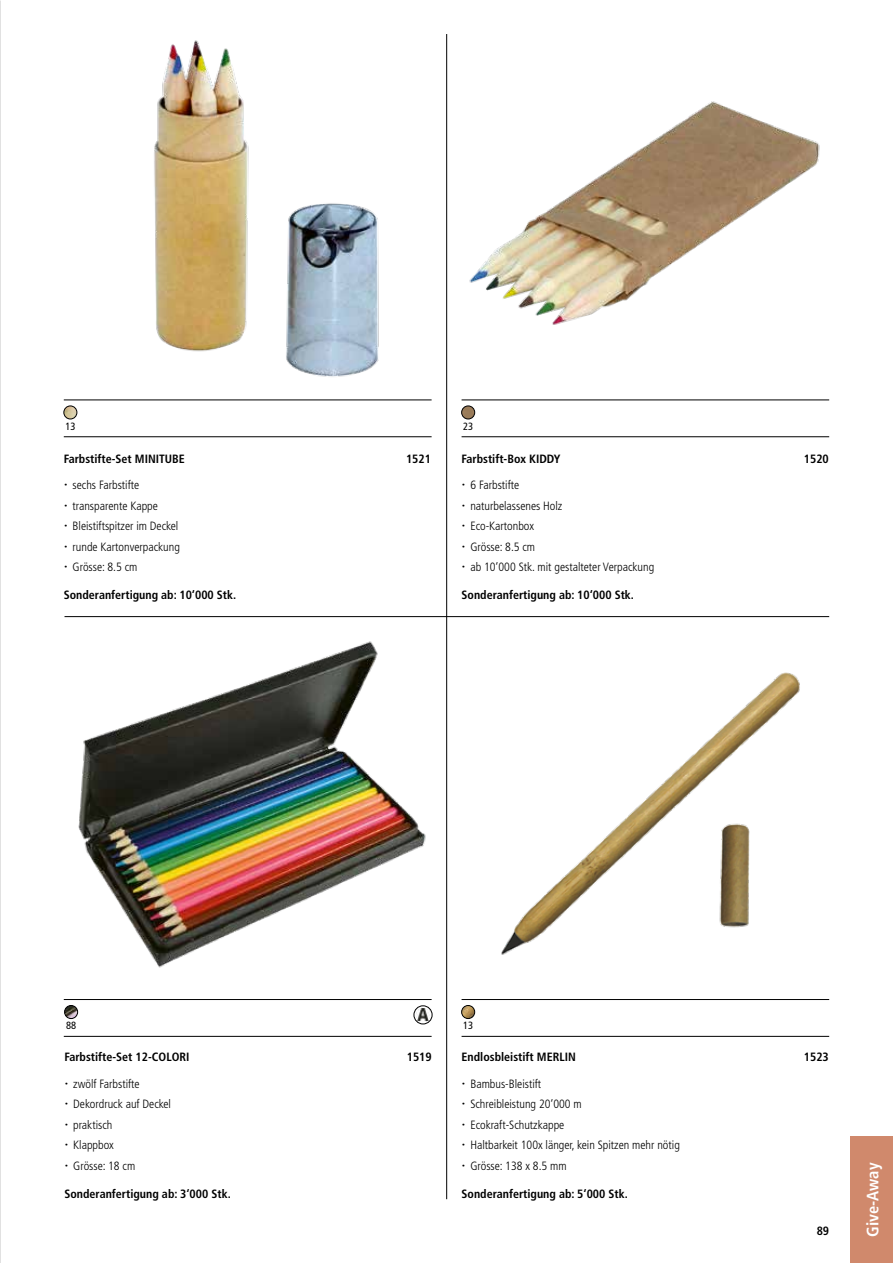
<style>
.page{position:relative;width:893px;height:1263px;background:#fff}
.page>*{position:absolute;margin:0;border:0;box-sizing:border-box;transform-origin:0 0}
.t1{font:700 condensed 16.5px "Frutiger LT Std";color:#fff}
.t2{font:300 condensed 12px/20.5px "Frutiger LT Std";color:#000}
.t3{font:700 condensed 12px "Frutiger LT Std";color:#000}
.t4{font:condensed 10.5px "Frutiger LT Std";color:#000}
.s1{font-family:"Proxima Nova";font-weight:400;font-stretch:normal;font-size:18px}
</style>
<div class="page">
<hr style="left:446px;top:34px;width:1px;height:1165px;background:#000">
<hr style="left:65px;top:616px;width:764px;height:1px;background:#000">
<hr style="left:64px;top:436px;width:368px;height:1px;background:#000">
<hr style="left:462px;top:436px;width:367px;height:1px;background:#000">
<hr style="left:64px;top:400px;width:368px;height:1px;background:#000">
<hr style="left:462px;top:400px;width:367px;height:1px;background:#000">
<hr style="left:64px;top:1036px;width:368px;height:1px;background:#000">
<hr style="left:462px;top:1036px;width:367px;height:1px;background:#000">
<hr style="left:64px;top:999px;width:368px;height:1px;background:#000">
<hr style="left:462px;top:999px;width:367px;height:1px;background:#000">
<div style="left:850px;top:1137px;width:43px;height:126px;background:#d0896c"></div>
<img style="left:154px;top:40px;width:225px;height:337px">
<img style="left:501px;top:672px;width:299px;height:283px">
<img style="left:78px;top:641px;width:348px;height:327px">
<img style="left:469px;top:101px;width:351px;height:224px">
<img style="left:0;top:0;width:1px;height:1263px">
<svg style="left:462px;top:1005px;width:13px;height:13px"></svg>
<div style="left:462px;top:1005px;width:13px;height:13px;border:1px solid #000;border-radius:50%"></div>
<svg style="left:65px;top:1005px;width:13px;height:13px"></svg>
<div style="left:65px;top:1005px;width:13px;height:13px;border:1px solid #000;border-radius:50%"></div>
<svg style="left:64px;top:406px;width:13px;height:13px"></svg>
<div style="left:64px;top:406px;width:13px;height:13px;border:1px solid #000;border-radius:50%"></div>
<svg style="left:462px;top:406px;width:13px;height:13px"></svg>
<div style="left:462px;top:406px;width:13px;height:13px;border:1px solid #000;border-radius:50%"></div>
<img style="left:416px;top:1007px;width:14px;height:14px">
<div style="left:414px;top:1005px;width:18px;height:19px;border:1px solid #000;border-radius:50%"></div>
<p class="t4" style="left:65px;top:420px;width:12px">13</p>
<p class="t4" style="left:463px;top:420px;width:12px">23</p>
<p class="t3" style="left:64px;top:451px;width:123px">Farbstifte-Set MINITUBE</p>
<p class="t3" style="left:406px;top:451px;width:26px">1521</p>
<p class="t2" style="left:64px;top:475px;width:118px"><span class="s1">·</span> sechs Farbstifte<br><span class="s1">·</span> transparente Kappe<br><span class="s1">·</span> Bleistiftspitzer im Deckel <span class="s1">·</span> runde Kartonverpackung <span class="s1">·</span> Grösse: 8.5 cm</p>
<p class="t3" style="left:64px;top:588px;width:174px">Sonderanfertigung ab: 10‘000 Stk.</p>
<p class="t3" style="left:462px;top:451px;width:100px">Farbstift-Box KIDDY</p>
<p class="t3" style="left:804px;top:451px;width:26px">1520</p>
<p class="t2" style="left:462px;top:475px;width:194px"><span class="s1">·</span> 6 Farbstifte<br><span class="s1">·</span> naturbelassenes Holz<br><span class="s1">·</span> Eco-Kartonbox<br><span class="s1">·</span> Grösse: 8.5 cm<br><span class="s1">·</span> ab 10‘000 Stk. mit gestalteter Verpackung</p>
<p class="t3" style="left:462px;top:588px;width:174px">Sonderanfertigung ab: 10‘000 Stk.</p>
<p class="t4" style="left:66px;top:1020px;width:12px">88</p>
<p class="t4" style="left:463px;top:1020px;width:12px">13</p>
<p class="t3" style="left:65px;top:1050px;width:126px">Farbstifte-Set 12-COLORI</p>
<p class="t3" style="left:407px;top:1050px;width:26px">1519</p>
<p class="t2" style="left:65px;top:1073px;width:108px"><span class="s1">·</span> zwölf Farbstifte<br><span class="s1">·</span> Dekordruck auf Deckel <span class="s1">·</span> praktisch<br><span class="s1">·</span> Klappbox<br><span class="s1">·</span> Grösse: 18 cm</p>
<p class="t3" style="left:65px;top:1186px;width:168px">Sonderanfertigung ab: 3‘000 Stk.</p>
<p class="t3" style="left:462px;top:1050px;width:116px">Endlosbleistift MERLIN</p>
<p class="t3" style="left:804px;top:1050px;width:26px">1523</p>
<p class="t2" style="left:462px;top:1073px;width:220px"><span class="s1">·</span> Bambus-Bleistift<br><span class="s1">·</span> Schreibleistung 20‘000 m<br><span class="s1">·</span> Ecokraft-Schutzkappe<br><span class="s1">·</span> Haltbarkeit 100x länger, kein Spitzen mehr nötig <span class="s1">·</span> Grösse: 138 x 8.5 mm</p>
<p class="t3" style="left:462px;top:1186px;width:168px">Sonderanfertigung ab: 5‘000 Stk.</p>
<p class="t3" style="left:817px;top:1224px;width:14px">89</p>
<h1 class="t1" style="left:863px;top:1237px;width:76px;rotate:-90deg">Give-Away</h1>
</div>
